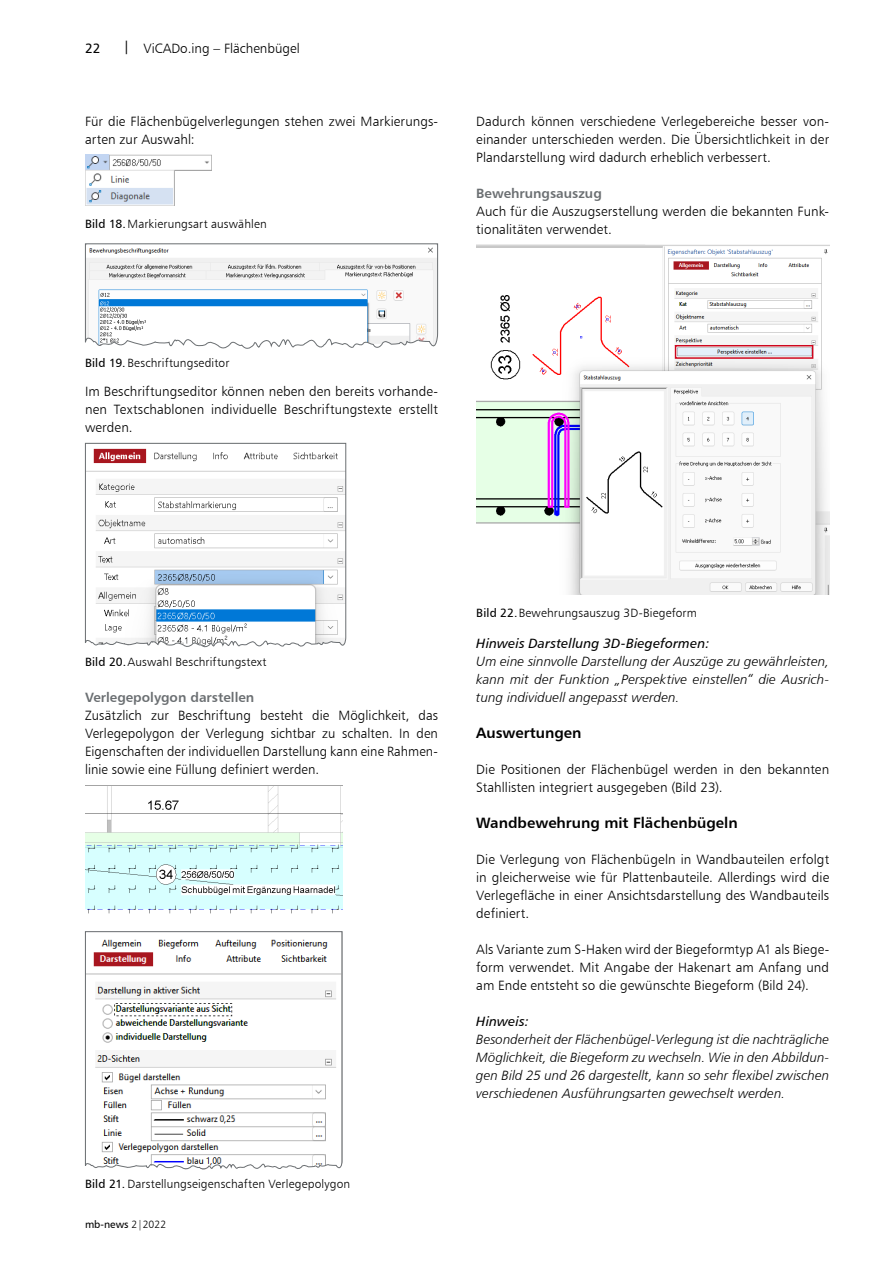
<style>
.page{position:relative;width:893px;height:1263px;background:#fff}
.page>*{position:absolute;margin:0;border:0;box-sizing:border-box;transform-origin:0 0}
.t1{font:15px "Humanist 777 BT Bold B";color:#000}
.t2{font:13.5px/18px "Humanist 777 BT Light B";letter-spacing:.005em;color:#000;text-align:justify}
.t3{font:13.5px/18px "Humanist 777 BT Light Italic B";letter-spacing:.005em;color:#000;text-align:justify}
.t4{font:13.5px "Humanist 777 BT Italic B";letter-spacing:.01em;color:#000}
.t5{font:13.5px "Humanist 777 BT Bold B";color:#6b6f72}
.t6{font:13.5px "Humanist 777 BT Roman B";color:#000}
.t7{font:12px "Humanist 777 BT Light B";letter-spacing:.01em;color:#000}
.t8{font:10.5px "Humanist 777 BT Roman B";color:#000}
.s1{font-family:"Humanist 777 BT Roman B"}
.s2{font-family:"Humanist 777 BT Light B"}
</style>
<div class="page">
<img style="left:85px;top:155px;width:127px;height:50px">
<svg style="left:85px;top:243px;width:353px;height:106px"></svg>
<svg style="left:85px;top:443px;width:262px;height:205px"></svg>
<img style="left:85px;top:785px;width:257px;height:129px">
<svg style="left:85px;top:931px;width:258px;height:239px"></svg>
<img style="left:476px;top:245px;width:353px;height:349px">
<div style="left:675px;top:345px;width:138px;height:14px;border:2px solid #cd071e"></div>
<p class="t6" style="left:85px;top:40px;width:17px">22</p>
<p class="t2" style="left:123px;top:39px;width:178px"><span class="s1">|</span> ViCADo.ing – Flächenbügel</p>
<p class="t2" style="left:85px;top:112px;width:354px">Für die Flächenbügelverlegungen stehen zwei Markierungs&shy;arten zur Auswahl:</p>
<p class="t7" style="left:85px;top:217px;width:183px"><span class="s1">Bild 18.</span>Markierungsart auswählen</p>
<p class="t2" style="left:476px;top:112px;width:354px">Dadurch können verschiedene Verlegebereiche besser von&shy;einander unterschieden werden. Die Übersichtlichkeit in der Plandarstellung wird dadurch erheblich verbessert.</p>
<p class="t5" style="left:476px;top:185px;width:127px">Bewehrungsauszug</p>
<p class="t2" style="left:476px;top:202px;width:354px">Auch für die Auszugserstellung werden die bekannten Funk&shy;tionalitäten verwendet.</p>
<p class="t7" style="left:85px;top:356px;width:146px"><span class="s1">Bild 19.</span> Beschriftungseditor</p>
<p class="t2" style="left:85px;top:382px;width:354px">Im Beschriftungseditor können neben den bereits vorhande&shy;nen Textschablonen individuelle Beschriftungstexte erstellt werden.</p>
<p class="t7" style="left:85px;top:654px;width:183px"><span class="s1">Bild 20.</span>Auswahl Beschriftungstext</p>
<p class="t5" style="left:85px;top:689px;width:171px">Verlegepolygon darstellen</p>
<p class="t2" style="left:85px;top:706px;width:354px">Zusätzlich zur Beschriftung besteht die Möglichkeit, das Verlegepolygon der Verlegung sichtbar zu schalten. In den Eigenschaften der individuellen Darstellung kann eine Rahmen&shy;linie sowie eine Füllung definiert werden.</p>
<p class="t7" style="left:85px;top:1176px;width:267px"><span class="s1">Bild 21.</span> Darstellungseigenschaften Verlegepolygon</p>
<p class="t8" style="left:85px;top:1218px;width:83px">mb-news <span class="s2">2|2022</span></p>
<p class="t7" style="left:476px;top:606px;width:222px"><span class="s1">Bild 22.</span>Bewehrungsauszug 3D-Biegeform</p>
<p class="t4" style="left:476px;top:635px;width:235px">Hinweis Darstellung 3D-Biegeformen:</p>
<p class="t3" style="left:476px;top:652px;width:354px">Um eine sinnvolle Darstellung der Auszüge zu gewährleisten, kann mit der Funktion „Perspektive einstellen“ die Ausrich&shy;tung individuell angepasst werden.</p>
<p class="t1" style="left:476px;top:723px;width:107px">Auswertungen</p>
<p class="t2" style="left:476px;top:760px;width:354px">Die Positionen der Flächenbügel werden in den bekannten<br>Stahllisten integriert ausgegeben (Bild 23).</p>
<p class="t1" style="left:476px;top:813px;width:263px">Wandbewehrung mit Flächenbügeln</p>
<p class="t2" style="left:476px;top:850px;width:354px">Die Verlegung von Flächenbügeln in Wandbauteilen erfolgt in gleicherweise wie für Plattenbauteile. Allerdings wird die Verlegefläche in einer Ansichtsdarstellung des Wandbauteils definiert.</p>
<p class="t2" style="left:476px;top:940px;width:354px">Als Variante zum S-Haken wird der Biegeformtyp A1 als Biege&shy;form verwendet. Mit Angabe der Hakenart am Anfang und am Ende entsteht so die gewünschte Biegeform (Bild 24).</p>
<p class="t4" style="left:476px;top:1013px;width:55px">Hinweis:</p>
<p class="t3" style="left:476px;top:1030px;width:354px">Besonderheit der Flächenbügel-Verlegung ist die nachträgliche Möglichkeit, die Biegeform zu wechseln. Wie in den Abbildun&shy;gen Bild 25 und 26 dargestellt, kann so sehr flexibel zwischen verschiedenen Ausführungsarten gewechselt werden.</p>
</div>
